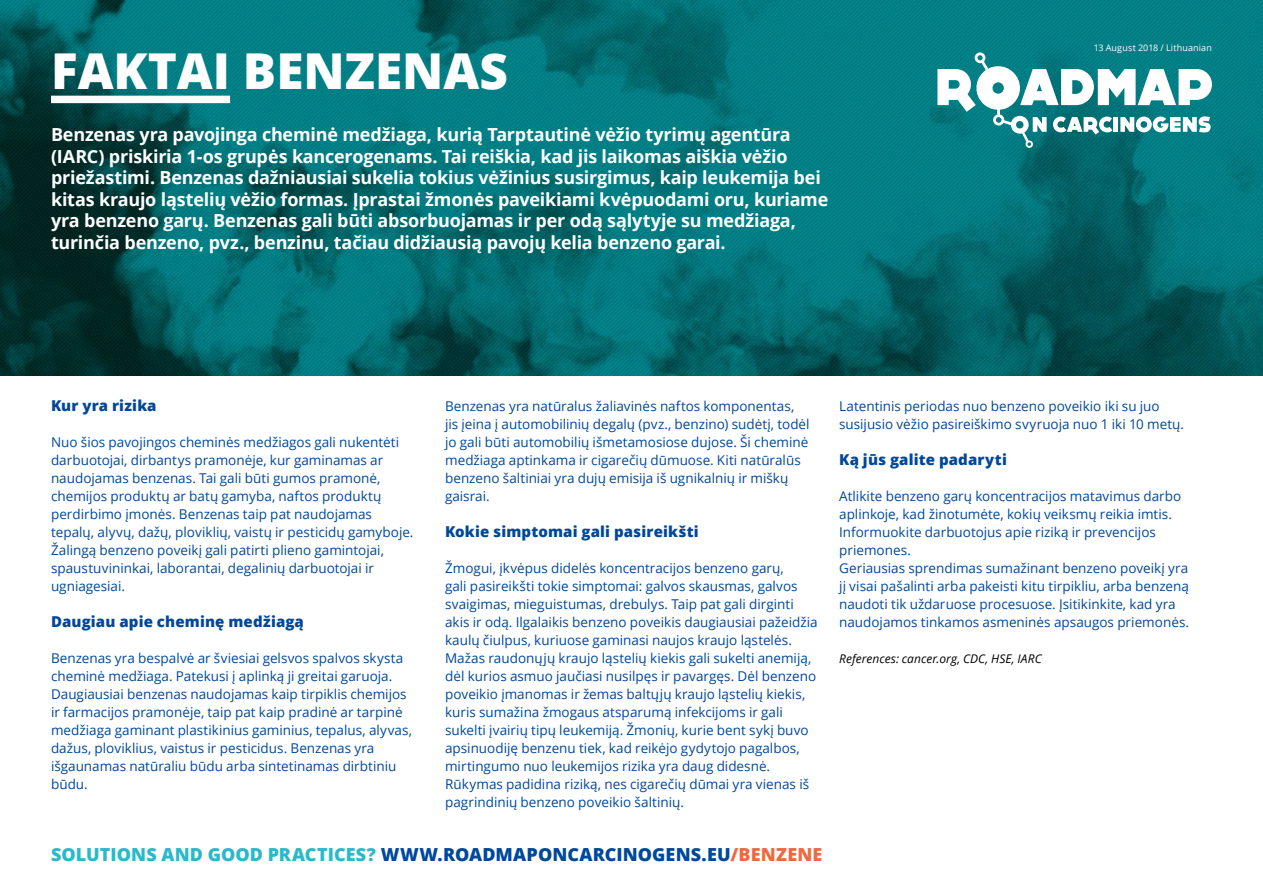
<style>
.page{position:relative;width:1263px;height:893px;background:#fff}
.page>*{position:absolute;margin:0;border:0;box-sizing:border-box;transform-origin:0 0}
.Titel_Cyrilisch{font:800 49.5px "Open Sans";color:#fff}
.Intro_wit{font:700 18px/21.6px "Open Sans";letter-spacing:-.015em;color:#fff}
.URL{font:800 18px "Open Sans";letter-spacing:.005em;color:#00489a}
.Kopje{font:800 15px "Open Sans";letter-spacing:.01em;color:#00489a}
.t1{font:13.5px/18px "Open Sans";color:#00489a}
.ref{font:italic 12px "Open Sans";letter-spacing:.005em;color:#000}
.t2{font:9px "Open Sans";letter-spacing:.015em;color:#fff}
.s1{color:#2ab8ca}
.s2{color:#ed6942}
</style>
<div class="page">
<img style="left:1px;top:0;width:1262px;height:375px">
<img style="left:0;top:0;width:1px;height:375px">
<div style="left:51px;top:96px;width:179px;height:7px;background:#fff"></div>
<svg style="left:937px;top:52px;width:275px;height:96px"></svg>
<p class="Titel_Cyrilisch" style="left:51px;top:33px;width:458px">FAKTAI BENZENAS</p>
<p class="Intro_wit" style="left:51px;top:123px;width:779px">Benzenas yra pavojinga cheminė medžiaga, kurią Tarptautinė vėžio tyrimų agentūra (IARC) priskiria 1-os grupės kancerogenams. Tai reiškia, kad jis laikomas aiškia vėžio priežastimi. Benzenas dažniausiai sukelia tokius vėžinius susirgimus, kaip leukemija bei kitas kraujo ląstelių vėžio formas. Įprastai žmonės paveikiami kvėpuodami oru, kuriame yra benzeno garų. Benzenas gali būti absorbuojamas ir per odą sąlytyje su medžiaga, turinčia benzeno, pvz., benzinu, tačiau didžiausią pavojų kelia benzeno garai.</p>
<p class="t2" style="left:1094px;top:42px;width:120px">13 August 2018 / Lithuanian</p>
<p class="Kopje" style="left:51px;top:394px;width:107px">Kur yra rizika</p>
<p class="t1" style="left:51px;top:433px;width:364px">Nuo šios pavojingos cheminės medžiagos gali nukentėti darbuotojai, dirbantys pramonėje, kur gaminamas ar naudojamas benzenas. Tai gali būti gumos pramonė, chemijos produktų ar batų gamyba, naftos produktų perdirbimo įmonės. Benzenas taip pat naudojamas tepalų, alyvų, dažų, ploviklių, vaistų ir pesticidų gamyboje.<br>Žalingą benzeno poveikį gali patirti plieno gamintojai, spaustuvininkai, laborantai, degalinių darbuotojai ir ugniagesiai.</p>
<p class="Kopje" style="left:51px;top:610px;width:254px">Daugiau apie cheminę medžiagą</p>
<p class="t1" style="left:51px;top:649px;width:362px">Benzenas yra bespalvė ar šviesiai gelsvos spalvos skysta cheminė medžiaga. Patekusi į aplinką ji greitai garuoja.<br>Daugiausiai benzenas naudojamas kaip tirpiklis chemijos ir farmacijos pramonėje, taip pat kaip pradinė ar tarpinė medžiaga gaminant plastikinius gaminius, tepalus, alyvas, dažus, ploviklius, vaistus ir pesticidus. Benzenas yra išgaunamas natūraliu būdu arba sintetinamas dirbtiniu būdu.</p>
<p class="t1" style="left:445px;top:397px;width:366px">Benzenas yra natūralus žaliavinės naftos komponentas, jis įeina į automobilinių degalų (pvz., benzino) sudėtį, todėl jo gali būti automobilių išmetamosiose dujose. Ši cheminė medžiaga aptinkama ir cigarečių dūmuose. Kiti natūralūs benzeno šaltiniai yra dujų emisija iš ugnikalnių ir miškų gaisrai.</p>
<p class="Kopje" style="left:445px;top:520px;width:255px">Kokie simptomai gali pasireikšti</p>
<p class="t1" style="left:445px;top:559px;width:374px">Žmogui, įkvėpus didelės koncentracijos benzeno garų,<br>gali pasireikšti tokie simptomai: galvos skausmas, galvos svaigimas, mieguistumas, drebulys. Taip pat gali dirginti akis ir odą. Ilgalaikis benzeno poveikis daugiausiai pažeidžia kaulų čiulpus, kuriuose gaminasi naujos kraujo ląstelės.<br>Mažas raudonųjų kraujo ląstelių kiekis gali sukelti anemiją, dėl kurios asmuo jaučiasi nusilpęs ir pavargęs. Dėl benzeno poveikio įmanomas ir žemas baltųjų kraujo ląstelių kiekis, kuris sumažina žmogaus atsparumą infekcijoms ir gali sukelti įvairių tipų leukemiją. Žmonių, kurie bent sykį buvo apsinuodiję benzenu tiek, kad reikėjo gydytojo pagalbos, mirtingumo nuo leukemijos rizika yra daug didesnė.</p>
<p class="t1" style="left:445px;top:775px;width:366px">Rūkymas padidina riziką, nes cigarečių dūmai yra vienas iš pagrindinių benzeno poveikio šaltinių.</p>
<p class="URL" style="left:51px;top:841px;width:773px"><span class="s1">SOLUTIONS AND GOOD PRACTICES?</span> WWW.ROADMAPONCARCINOGENS.EU<span class="s2">/BENZENE</span></p>
<p class="t1" style="left:839px;top:397px;width:346px">Latentinis periodas nuo benzeno poveikio iki su juo susijusio vėžio pasireiškimo svyruoja nuo 1 iki 10 metų.</p>
<p class="Kopje" style="left:839px;top:448px;width:169px">Ką jūs galite padaryti</p>
<p class="t1" style="left:839px;top:487px;width:344px">Atlikite benzeno garų koncentracijos matavimus darbo aplinkoje, kad žinotumėte, kokių veiksmų reikia imtis.<br>Informuokite darbuotojus apie riziką ir prevencijos priemones.</p>
<p class="t1" style="left:839px;top:559px;width:351px">Geriausias sprendimas sumažinant benzeno poveikį yra jį visai pašalinti arba pakeisti kitu tirpikliu, arba benzeną naudoti tik uždaruose procesuose. Įsitikinkite, kad yra naudojamos tinkamos asmeninės apsaugos priemonės.</p>
<p class="ref" style="left:839px;top:650px;width:204px">References: cancer.org, CDC, HSE, IARC</p>
</div>
